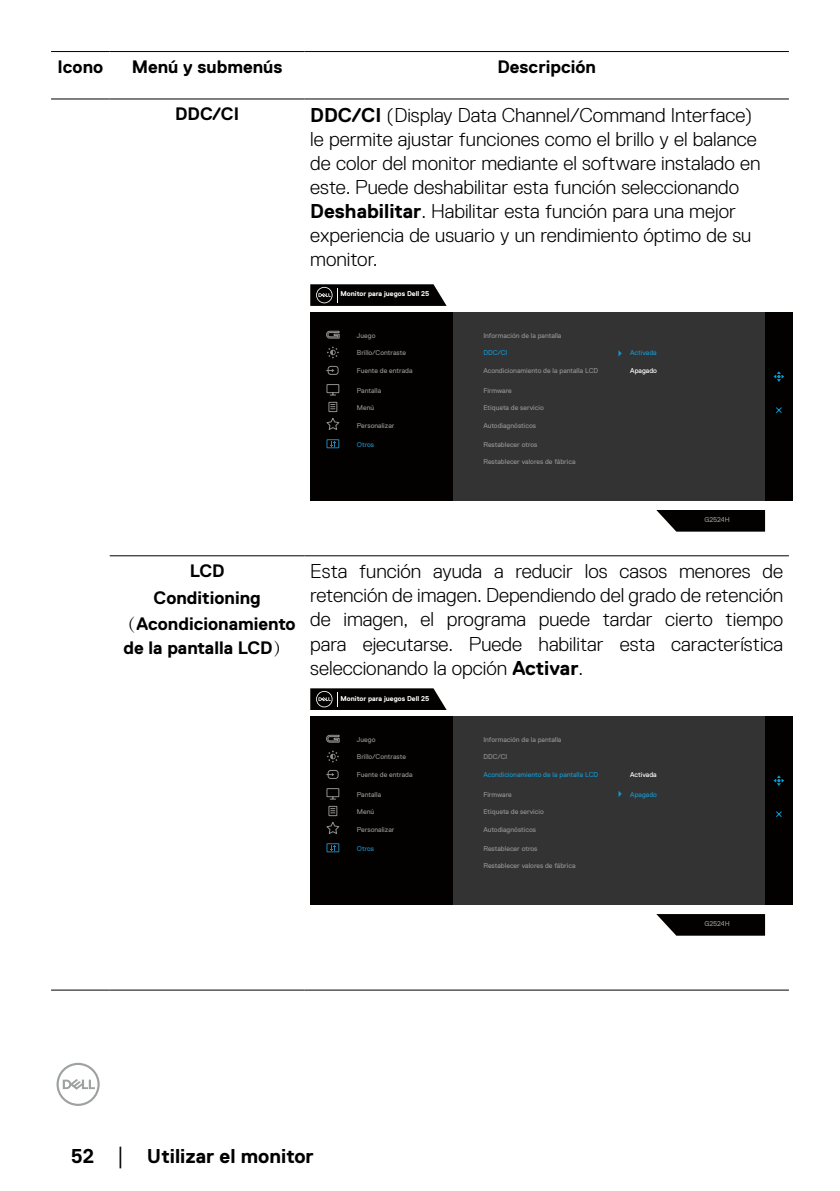
<style>
.page{position:relative;width:840px;height:1191px;background:#fff}
.page>*{position:absolute;margin:0;border:0;box-sizing:border-box;transform-origin:0 0}
.t1{font:300 20px/24px "Dell Replica";color:#000}
.t2{font:700 20px "Dell Replica";color:#000}
.t3{font:700 18px/26.8px "Dell Replica";color:#000;text-align:center}
.t4{font:7px "Dell Replica";color:#8f9191}
.t5{font:7px "Dell Replica";color:#1694c9}
.t6{font:700 7px "Dell Replica";color:#fff}
.t7{font:7px "Dell Replica";color:#fff}
.t8{font:7px "Dell Replica";letter-spacing:-.01em;color:#949494}
.t9{font:7px "Dell Replica";color:#1e8bbd}
.s1{font-weight:700}
.s2{font-family:"Adobe Song Std";font-weight:300}
.s3{font-family:"Times New Roman";font-weight:400;font-size:18px}
</style>
<div class="page">
<svg style="left:56px;top:1062px;width:44px;height:44px"></svg>
<hr style="left:110px;top:555px;width:194px;height:1px;background:#000">
<hr style="left:304px;top:555px;width:484px;height:1px;background:#000">
<hr style="left:110px;top:989px;width:194px;height:1px;background:#000">
<hr style="left:304px;top:989px;width:484px;height:1px;background:#000">
<hr style="left:51px;top:98px;width:59px;height:1px;background:#000">
<hr style="left:110px;top:98px;width:194px;height:1px;background:#000">
<hr style="left:304px;top:98px;width:484px;height:1px;background:#000">
<hr style="left:51px;top:51px;width:59px;height:1px;background:#000">
<hr style="left:110px;top:51px;width:194px;height:1px;background:#000">
<hr style="left:304px;top:51px;width:484px;height:1px;background:#000">
<hr style="left:51px;top:989px;width:59px;height:1px;background:#000">
<div style="left:310px;top:313px;width:482px;height:188px;background:#333"></div>
<div style="left:764px;top:313px;width:28px;height:188px;background:#030000"></div>
<svg style="left:776px;top:407px;width:6px;height:6px"></svg>
<svg style="left:773px;top:371px;width:10px;height:11px"></svg>
<svg style="left:656px;top:510px;width:108px;height:21px;background:#1a1717"></svg>
<div style="left:310px;top:313px;width:142px;height:188px;background:#030000"></div>
<svg style="left:326px;top:384px;width:13px;height:12px"></svg>
<svg style="left:326px;top:402px;width:14px;height:28px"></svg>
<svg style="left:330px;top:441px;width:5px;height:5px"></svg>
<div style="left:326px;top:439px;width:13px;height:9px;border:1px solid #2284b2"></div>
<svg style="left:618px;top:350px;width:3px;height:6px"></svg>
<svg style="left:326px;top:366px;width:12px;height:9px"></svg>
<svg style="left:327px;top:346px;width:11px;height:12px"></svg>
<svg style="left:326px;top:330px;width:13px;height:8px"></svg>
<svg style="left:310px;top:284px;width:136px;height:22px;background:#191616"></svg>
<div style="left:310px;top:717px;width:482px;height:188px;background:#333"></div>
<div style="left:764px;top:717px;width:28px;height:188px;background:#030000"></div>
<svg style="left:776px;top:811px;width:6px;height:6px"></svg>
<svg style="left:773px;top:775px;width:10px;height:11px"></svg>
<svg style="left:656px;top:914px;width:108px;height:21px;background:#1a1818"></svg>
<div style="left:310px;top:717px;width:142px;height:188px;background:#030000"></div>
<svg style="left:326px;top:788px;width:13px;height:11px"></svg>
<svg style="left:326px;top:806px;width:14px;height:28px"></svg>
<svg style="left:330px;top:845px;width:5px;height:5px"></svg>
<div style="left:326px;top:843px;width:13px;height:9px;border:1px solid #2284b2"></div>
<svg style="left:618px;top:791px;width:3px;height:6px"></svg>
<svg style="left:326px;top:770px;width:12px;height:9px"></svg>
<svg style="left:327px;top:750px;width:11px;height:12px"></svg>
<svg style="left:326px;top:734px;width:13px;height:8px"></svg>
<svg style="left:310px;top:688px;width:136px;height:22px;background:#181616"></svg>
<p class="t3" style="left:57px;top:53px;width:47px">Icono</p>
<p class="t3" style="left:132px;top:53px;width:152px">Menú y submenús</p>
<p class="t3" style="left:497px;top:53px;width:100px">Descripción</p>
<p class="t3" style="left:175px;top:100px;width:65px">DDC/CI</p>
<p class="t1" style="left:310px;top:103px;width:451px"><span class="s1">DDC/CI</span> (Display Data Channel/Command Interface) le permite ajustar funciones como el brillo y el balance de color del monitor mediante el software instalado en este. Puede deshabilitar esta función seleccionando <span class="s1">Deshabilitar</span>. Habilitar esta función para una mejor experiencia de usuario y un rendimiento óptimo de su monitor.</p>
<p class="t6" style="left:340px;top:290px;width:90px">Monitor para juegos Dell 25</p>
<p class="t4" style="left:356px;top:331px;width:20px">Juego</p>
<p class="t4" style="left:483px;top:331px;width:79px">Información de la pantalla</p>
<p class="t4" style="left:356px;top:349px;width:51px">Brillo/Contraste</p>
<p class="t5" style="left:483px;top:349px;width:26px">DDC/CI</p>
<p class="t5" style="left:630px;top:349px;width:28px">Activada</p>
<p class="t4" style="left:356px;top:367px;width:57px">Fuente de entrada</p>
<p class="t4" style="left:483px;top:367px;width:116px">Acondicionamiento de la pantalla LCD</p>
<p class="t7" style="left:630px;top:367px;width:28px">Apagado</p>
<p class="t4" style="left:356px;top:386px;width:26px">Pantalla</p>
<p class="t4" style="left:483px;top:386px;width:30px">Firmware</p>
<p class="t4" style="left:356px;top:403px;width:19px">Menú</p>
<p class="t4" style="left:483px;top:403px;width:62px">Etiqueta de servicio</p>
<p class="t4" style="left:356px;top:421px;width:39px">Personalizar</p>
<p class="t4" style="left:483px;top:421px;width:54px">Autodiagnósticos</p>
<p class="t9" style="left:356px;top:440px;width:19px">Otros</p>
<p class="t4" style="left:483px;top:440px;width:56px">Restablecer otros</p>
<p class="t4" style="left:483px;top:458px;width:94px">Restablecer valores de fábrica</p>
<p class="t8" style="left:704px;top:516px;width:27px">G2524H</p>
<p class="t3" style="left:118px;top:557px;width:178px">LCD<br>Conditioning<span class="s2">（</span>Acondicionamiento</p>
<p class="t3" style="left:123px;top:635px;width:169px">de la pantalla LCD<span class="s2">）</span></p>
<p class="t1" style="left:310px;top:559px;width:474px;text-align:justify">Esta función ayuda a reducir los casos menores de retención de imagen. Dependiendo del grado de retención de imagen, el programa puede tardar cierto tiempo para ejecutarse. Puede habilitar esta característica seleccionando la opción <span class="s1">Activar</span>.</p>
<p class="t6" style="left:340px;top:694px;width:90px">Monitor para juegos Dell 25</p>
<p class="t4" style="left:356px;top:735px;width:20px">Juego</p>
<p class="t4" style="left:483px;top:735px;width:79px">Información de la pantalla</p>
<p class="t4" style="left:356px;top:753px;width:51px">Brillo/Contraste</p>
<p class="t4" style="left:483px;top:753px;width:26px">DDC/CI</p>
<p class="t4" style="left:356px;top:771px;width:57px">Fuente de entrada</p>
<p class="t5" style="left:483px;top:771px;width:116px">Acondicionamiento de la pantalla LCD</p>
<p class="t7" style="left:630px;top:771px;width:28px">Activada</p>
<p class="t4" style="left:356px;top:790px;width:26px">Pantalla</p>
<p class="t4" style="left:483px;top:790px;width:30px">Firmware</p>
<p class="t5" style="left:630px;top:790px;width:28px">Apagado</p>
<p class="t4" style="left:356px;top:807px;width:19px">Menú</p>
<p class="t4" style="left:483px;top:807px;width:62px">Etiqueta de servicio</p>
<p class="t4" style="left:356px;top:825px;width:39px">Personalizar</p>
<p class="t4" style="left:483px;top:825px;width:54px">Autodiagnósticos</p>
<p class="t9" style="left:356px;top:844px;width:19px">Otros</p>
<p class="t4" style="left:483px;top:844px;width:56px">Restablecer otros</p>
<p class="t4" style="left:483px;top:862px;width:94px">Restablecer valores de fábrica</p>
<p class="t8" style="left:704px;top:920px;width:27px">G2524H</p>
<p class="t2" style="left:71px;top:1144px;width:244px">52 <span class="s3">│</span> Utilizar el monitor</p>
</div>
